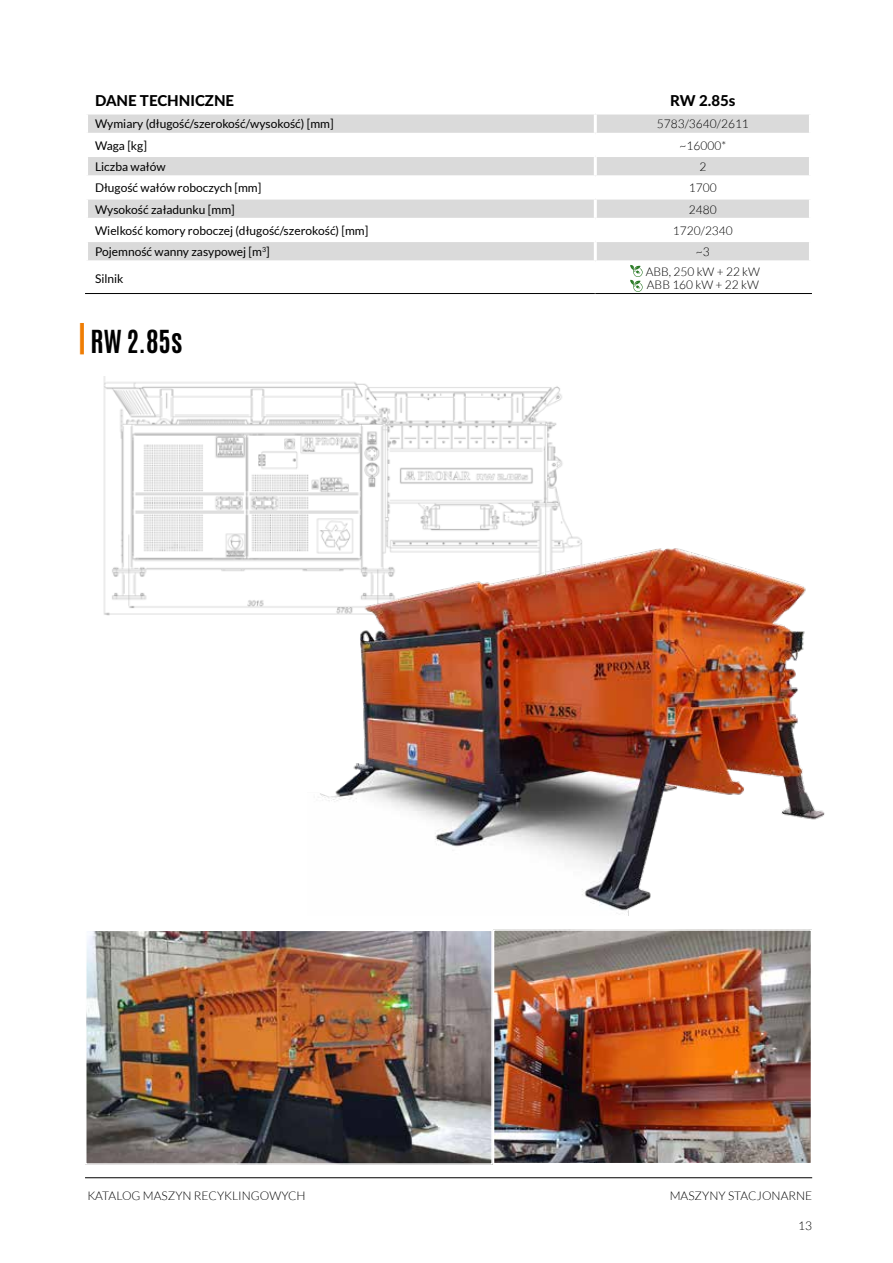
<style>
.page{position:relative;width:893px;height:1263px;background:#fff}
.page>*{position:absolute;margin:0;border:0;box-sizing:border-box;transform-origin:0 0}
.t1{font:700 27px "Antonio";color:#000}
.t2{font:800 15px "Lato";color:#000}
.t3{font:12px "Lato";color:#000}
.t4{font:300 12px/13.5px "Lato";color:#000}
.s1{font-size:33px;color:#ef7d04}
</style>
<div class="page">
<img style="left:103px;top:376px;width:469px;height:240px">
<img style="left:307px;top:536px;width:518px;height:379px">
<img style="left:88px;top:932px;width:402px;height:230px">
<div style="left:85px;top:929px;width:408px;height:236px;border:2px solid #fff"></div>
<img style="left:496px;top:932px;width:313px;height:229px">
<div style="left:493px;top:929px;width:319px;height:235px;border:2px solid #fff"></div>
<hr style="left:85px;top:1177px;width:727px;height:1px;background:#000">
<svg style="left:630px;top:265px;width:13px;height:27px"></svg>
<svg style="left:88px;top:115px;width:721px;height:145px;fill:#dadada"></svg>
<hr style="left:594px;top:115px;width:3px;height:18px;background:#fff">
<hr style="left:85px;top:133px;width:510px;height:3px;background:#fff">
<hr style="left:594px;top:136px;width:3px;height:18px;background:#fff">
<hr style="left:85px;top:154px;width:510px;height:3px;background:#fff">
<hr style="left:594px;top:157px;width:3px;height:18px;background:#fff">
<hr style="left:85px;top:175px;width:510px;height:3px;background:#fff">
<hr style="left:594px;top:178px;width:3px;height:19px;background:#fff">
<hr style="left:85px;top:197px;width:510px;height:3px;background:#fff">
<hr style="left:594px;top:200px;width:3px;height:18px;background:#fff">
<hr style="left:85px;top:218px;width:510px;height:3px;background:#fff">
<hr style="left:594px;top:221px;width:3px;height:18px;background:#fff">
<hr style="left:85px;top:239px;width:510px;height:3px;background:#fff">
<hr style="left:594px;top:242px;width:3px;height:18px;background:#fff">
<hr style="left:595px;top:133px;width:217px;height:3px;background:#fff">
<hr style="left:595px;top:154px;width:217px;height:3px;background:#fff">
<hr style="left:595px;top:175px;width:217px;height:3px;background:#fff">
<hr style="left:595px;top:197px;width:217px;height:3px;background:#fff">
<hr style="left:595px;top:218px;width:217px;height:3px;background:#fff">
<hr style="left:595px;top:239px;width:217px;height:3px;background:#fff">
<hr style="left:85px;top:293px;width:510px;height:1px;background:#000">
<hr style="left:595px;top:293px;width:217px;height:1px;background:#000">
<p class="t2" style="left:95px;top:90px;width:141px">DANE TECHNICZNE</p>
<p class="t2" style="left:670px;top:90px;width:67px">RW 2.85s</p>
<p class="t3" style="left:95px;top:117px;width:240px">Wymiary (długość/szerokość/wysokość) [mm]</p>
<p class="t4" style="left:657px;top:117px;width:94px">5783/3640/2611</p>
<p class="t3" style="left:95px;top:139px;width:53px">Waga [kg]</p>
<p class="t4" style="left:680px;top:139px;width:48px">~16000*</p>
<p class="t3" style="left:95px;top:160px;width:72px">Liczba wałów</p>
<p class="t4" style="left:699px;top:160px;width:8px">2</p>
<p class="t3" style="left:95px;top:181px;width:168px">Długość wałów roboczych [mm]</p>
<p class="t4" style="left:689px;top:181px;width:29px">1700</p>
<p class="t3" style="left:95px;top:202px;width:141px">Wysokość załadunku [mm]</p>
<p class="t4" style="left:689px;top:203px;width:29px">2480</p>
<p class="t3" style="left:95px;top:224px;width:275px">Wielkość komory roboczej (długość/szerokość) [mm]</p>
<p class="t4" style="left:673px;top:224px;width:61px">1720/2340</p>
<p class="t3" style="left:95px;top:245px;width:176px">Pojemność wanny zasypowej [m<sup>3</sup>]</p>
<p class="t4" style="left:696px;top:245px;width:15px">~3</p>
<p class="t3" style="left:95px;top:271px;width:30px">Silnik</p>
<p class="t4" style="left:646px;top:265px;width:116px">ABB, 250 kW + 22 kW<br>ABB 160 kW + 22 kW</p>
<h1 class="t1" style="left:78px;top:323px;width:106px"><span class="s1">|</span> RW 2.85s</h1>
<p class="t4" style="left:87px;top:1189px;width:220px">KATALOG MASZYN RECYKLINGOWYCH</p>
<p class="t4" style="left:670px;top:1189px;width:144px">MASZYNY STACJONARNE</p>
<p class="t4" style="left:798px;top:1219px;width:15px">13</p>
</div>
